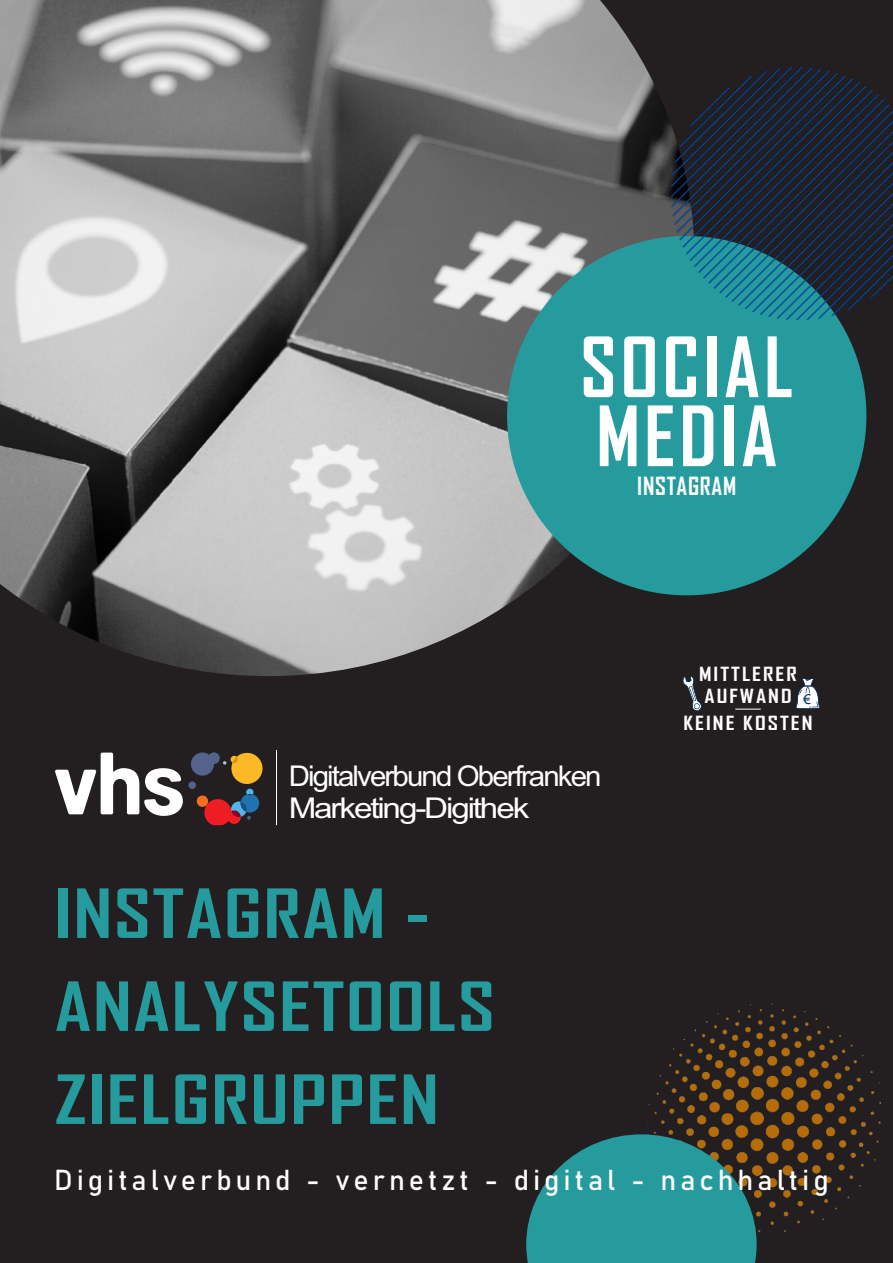
<style>
.page{position:relative;width:893px;height:1263px;background:#231f20}
.page>*{position:absolute;margin:0;border:0;box-sizing:border-box;transform-origin:0 0}
.t1{font:700 79.5px/69px "Agency FB";letter-spacing:.05em;color:#fff}
.t2{font:700 64.8px/93px "Agency FB";letter-spacing:.02em;color:#259b9e;scale:1.25 1}
.t3{font:28.65px/32px "Arial";letter-spacing:-.065em;color:#fff}
.t4{font:28.5px "Bahnschrift";letter-spacing:.14em;color:#fff}
.t5{font:700 24px "Agency FB";letter-spacing:.03em;color:#fff}
.t6{font:700 18.6px/22.5px "Agency FB";letter-spacing:.09em;color:#fff;scale:1.2 1}
.t7{font:13.65px "Arial";color:#052c5a}
</style>
<div class="page">
<img style="left:0;top:0;width:695px;height:676px">
<div style="left:507px;top:236px;width:359px;height:359px;background:#259b9e;border-radius:50%"></div>
<img style="left:672px;top:67px;width:221px;height:252px">
<svg style="left:55px;top:752px;width:208px;height:73px"></svg>
<hr style="left:276px;top:750px;width:1px;height:75px;background:#fff">
<svg style="left:682px;top:676px;width:20px;height:35px"></svg>
<svg style="left:795px;top:678px;width:25px;height:31px"></svg>
<svg style="left:735px;top:709px;width:26px;height:1px"></svg>
<img style="left:647px;top:1003px;width:234px;height:229px">
<svg style="left:526px;top:1134px;width:231px;height:129px"></svg>
<h1 class="t1" style="left:580px;top:331px;width:214px">SOCIAL<br>MEDIA</h1>
<p class="t5" style="left:637px;top:471px;width:100px">INSTAGRAM</p>
<p class="t3" style="left:289px;top:759px;width:314px">Digitalverbund Oberfranken<br>Marketing-Digithek</p>
<h2 class="t2" style="left:55px;top:865px;width:354px">INSTAGRAM -<br>ANALYSETOOLS<br>ZIELGRUPPEN</h2>
<p class="t6" style="left:699px;top:662px;width:83px">MITTLERER<br>AUFWAND</p>
<p class="t6" style="left:683px;top:711px;width:109px">KEINE KOSTEN</p>
<p class="t7" style="left:803px;top:690px;width:9px">€</p>
<p class="t4" style="left:54px;top:1158px;width:776px">Digitalverbund - vernetzt - digital - nachhaltig</p>
</div>
